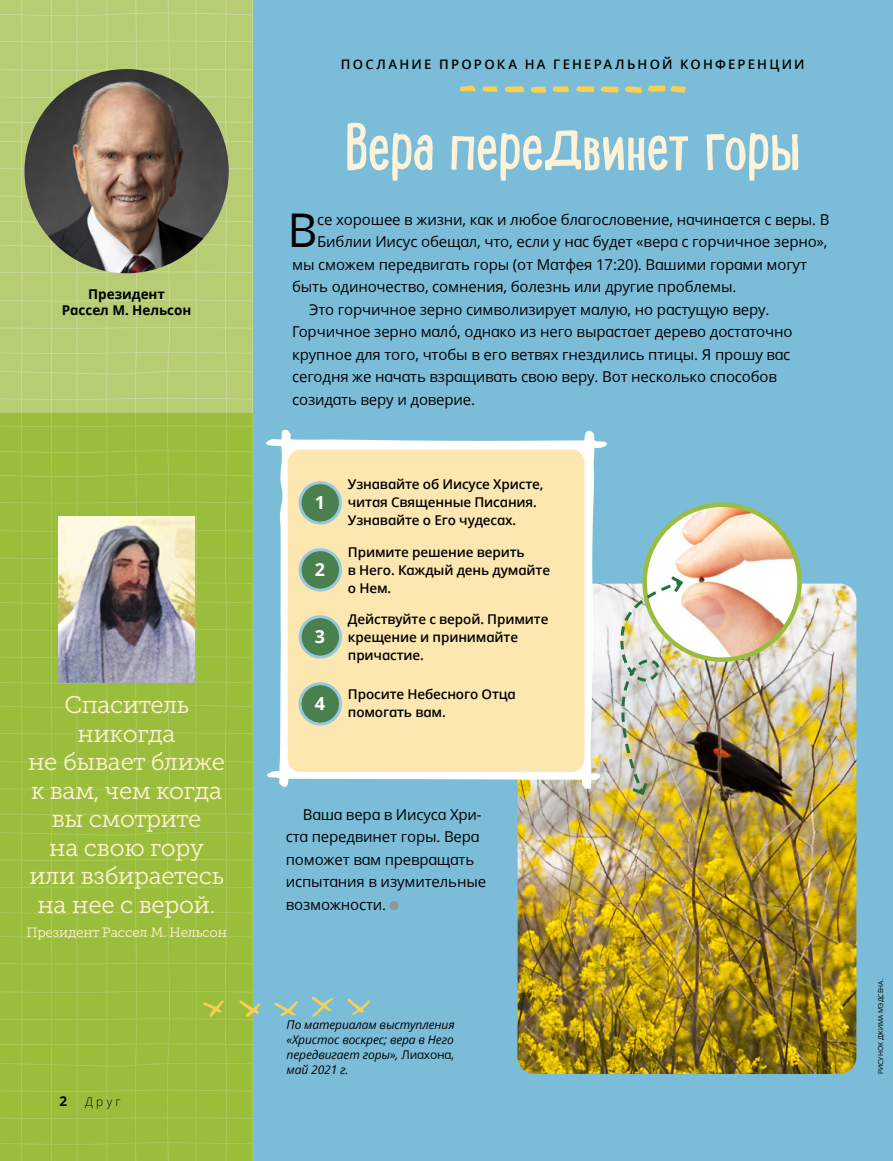
<style>
.page{position:relative;width:893px;height:1161px;background:#fff}
.page>*{position:absolute;margin:0;border:0;box-sizing:border-box;transform-origin:0 0}
.ARTCL_title_White_Lu{font:72px "Lunch Box";letter-spacing:.005em;color:#fef3d8}
.ARTCL_para_first{font:46.5px "Dots Solidlds Lat";color:#000}
.SIDEQT_para_first_wh{font:24px/28.5px "Museo Slablds Lat 300";letter-spacing:-.01em;color:#fef3d8;text-align:center}
.LIST-nmbr-1_para_whi{font:18px "Dots Solid lds Lat Bold";color:#fff}
.ARTCL_para{font:15px/22.5px "Dots Solidlds Lat";letter-spacing:-.01em;color:#000}
.ARTCL_para_first-2{font:15px "Dots Solidlds Lat";letter-spacing:-.01em;color:#000}
.LIST-nmbr-1_para{font:600 13.5px/18px "Dots Solidlds Lat";letter-spacing:-.01em;color:#000}
.ARTCL-BY_para_first{font:13.5px/15.8px "Dots Solid lds Lat Bold";letter-spacing:-.005em;color:#000;text-align:center}
.SIDEQT-CIT_para_whit{font:13.5px "Museo Slablds Lat 300";letter-spacing:-.01em;color:#fef3d8}
.t1{font:600 13.2px "Dots Solidlds Lat";letter-spacing:.17em;color:#000}
.ARTCL-EVT_para{font:italic 12px/15px "Dots Solidlds Lat";letter-spacing:-.01em;color:#000;text-align:justify}
.t2{font:300 12px "Dots Solidlds Lat";color:#000}
.t3{font:6.75px "Dots Solidlds Lat";color:#000}
.s1{font-family:"Ding P Ilds Dpi";font-size:12.75px;color:#939598}
.s2{font-style:normal}
</style>
<div class="page">
<div style="left:252px;top:0;width:641px;height:1161px;background:#7bbdd9"></div>
<svg style="left:0;top:364px;width:252px;height:49px;fill:#b7cd73"></svg>
<svg style="left:0;top:0;width:252px;height:364px;fill:#b7cd73"></svg>
<svg style="left:505px;top:86px;width:19px;height:7px"></svg>
<svg style="left:530px;top:87px;width:16px;height:6px"></svg>
<svg style="left:553px;top:86px;width:16px;height:6px"></svg>
<svg style="left:576px;top:86px;width:110px;height:7px"></svg>
<svg style="left:482px;top:86px;width:16px;height:6px"></svg>
<svg style="left:460px;top:85px;width:15px;height:6px"></svg>
<img style="left:24px;top:69px;width:205px;height:204px;border-radius:102px">
<img style="left:518px;top:583px;width:338px;height:491px">
<svg style="left:266px;top:429px;width:342px;height:364px"></svg>
<div style="left:288px;top:449px;width:296px;height:323px;background:#fde7b0;border-radius:13px"></div>
<div style="left:300px;top:550px;width:40px;height:40px;background:#4a804e;border-radius:50%"></div>
<div style="left:299px;top:548px;width:43px;height:43px;border:3px solid #96c8df;border-radius:50%"></div>
<div style="left:300px;top:617px;width:40px;height:40px;background:#4a804e;border-radius:50%"></div>
<div style="left:299px;top:615px;width:43px;height:43px;border:3px solid #96c8df;border-radius:50%"></div>
<div style="left:300px;top:684px;width:40px;height:40px;background:#4a804e;border-radius:50%"></div>
<div style="left:299px;top:682px;width:43px;height:43px;border:3px solid #96c8df;border-radius:50%"></div>
<div style="left:300px;top:483px;width:40px;height:40px;background:#4a804e;border-radius:50%"></div>
<div style="left:299px;top:481px;width:43px;height:43px;border:3px solid #96c8df;border-radius:50%"></div>
<img style="left:645px;top:505px;width:154px;height:155px;border-radius:77px">
<div style="left:642px;top:502px;width:160px;height:160px;border:4px solid #9bbd3c;border-radius:50%"></div>
<img style="left:614px;top:573px;width:71px;height:224px">
<svg style="left:0;top:413px;width:252px;height:411px;fill:#9bbd3c"></svg>
<svg style="left:0;top:824px;width:252px;height:337px;fill:#9bbd3c"></svg>
<img style="left:59px;top:516px;width:136px;height:166px">
<svg style="left:312px;top:997px;width:22px;height:20px"></svg>
<svg style="left:347px;top:998px;width:23px;height:17px"></svg>
<svg style="left:274px;top:1001px;width:24px;height:15px"></svg>
<svg style="left:239px;top:1000px;width:21px;height:17px"></svg>
<svg style="left:203px;top:1000px;width:21px;height:17px"></svg>
<p class="ARTCL-BY_para_first" style="left:62px;top:286px;width:131px">Президент<br>Рассел М. Нельсон</p>
<p class="SIDEQT_para_first_wh" style="left:28px;top:690px;width:198px">Спаситель никогда<br>не бывает ближе к вам, чем когда вы смотрите<br>на свою гору или взбираетесь на нее с верой.</p>
<p class="SIDEQT-CIT_para_whit" style="left:26px;top:922px;width:202px">Президент Рассел М. Нельсон</p>
<p class="ARTCL-BY_para_first" style="left:60px;top:1093px;width:9px">2</p>
<p class="t2" style="left:85px;top:1092px;width:37px">Друг</p>
<p class="t1" style="left:341px;top:55px;width:465px">ПОСЛАНИЕ ПРОРОКА НА ГЕНЕРАЛЬНОЙ КОНФЕРЕНЦИИ</p>
<p class="ARTCL_title_White_Lu" style="left:346px;top:96px;width:455px">Вера передвинет горы</p>
<p class="ARTCL_para_first" style="left:288px;top:196px;width:32px">В</p>
<p class="ARTCL_para_first-2" style="left:317px;top:208px;width:514px">се хорошее в жизни, как и любое благословение, начинается с веры. В</p>
<p class="ARTCL_para_first-2" style="left:317px;top:231px;width:512px">Библии Иисус обещал, что, если у нас будет «вера с горчичное зерно»,</p>
<p class="ARTCL_para_first-2" style="left:292px;top:253px;width:516px">мы сможем передвигать горы (от Матфея 17:20). Вашими горами могут</p>
<p class="ARTCL_para_first-2" style="left:292px;top:276px;width:446px">быть одиночество, сомнения, болезнь или другие проблемы.</p>
<p class="ARTCL_para" style="left:292px;top:298px;width:502px;text-indent:17px">Это горчичное зерно символизирует малую, но растущую веру.<br>Горчичное зерно мало́, однако из него вырастает дерево достаточно крупное для того, чтобы в его ветвях гнездились птицы. Я прошу вас сегодня же начать взращивать свою веру. Вот несколько способов созидать веру и доверие.</p>
<p class="LIST-nmbr-1_para_whi" style="left:315px;top:489px;width:12px">1</p>
<p class="LIST-nmbr-1_para_whi" style="left:315px;top:555px;width:12px">2</p>
<p class="LIST-nmbr-1_para_whi" style="left:315px;top:623px;width:12px">3</p>
<p class="LIST-nmbr-1_para_whi" style="left:315px;top:690px;width:12px">4</p>
<p class="LIST-nmbr-1_para" style="left:348px;top:475px;width:197px">Узнавайте об Иисусе Христе, читая Священные Писания.<br>Узнавайте о Его чудесах.</p>
<p class="LIST-nmbr-1_para" style="left:348px;top:544px;width:204px">Примите решение верить<br>в Него. Каждый день думайте о Нем.</p>
<p class="LIST-nmbr-1_para" style="left:348px;top:610px;width:202px">Действуйте с верой. Примите крещение и принимайте причастие.</p>
<p class="LIST-nmbr-1_para" style="left:348px;top:685px;width:169px">Просите Небесного Отца помогать вам.</p>
<p class="ARTCL_para" style="left:286px;top:803px;width:202px;text-indent:17px">Ваша вера в Иисуса Хри&shy;ста передвинет горы. Вера поможет вам превращать испытания в изумительные возможности. <span class="s1">●</span></p>
<p class="ARTCL-EVT_para" style="left:287px;top:1017px;width:170px">По материалам выступления «Христос воскрес; вера в Него передвигает горы», <span class="s2">Лиахона, </span>май 2021 г.</p>
<p class="t3" style="left:876px;top:1074px;width:97px;rotate:-90deg">РИСУНОК ДЖИМА МЭДСЕНА.</p>
</div>
